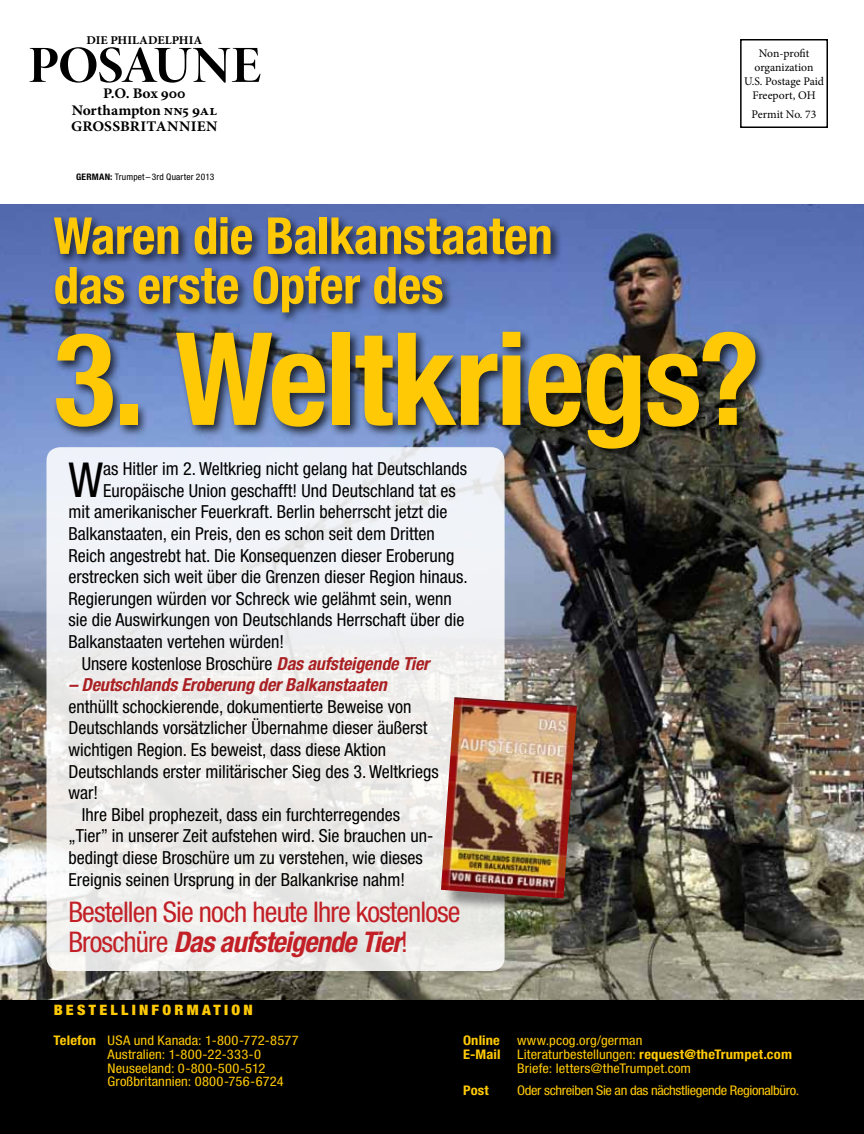
<style>
.page{position:relative;width:864px;height:1134px;background:#fff}
.page>*{position:absolute;margin:0;border:0;box-sizing:border-box;transform-origin:0 0}
.t1{font:700 condensed 129px "Helvetica Neue LT Std";letter-spacing:-.015em;color:#ffca05}
.t2{font:52.35px "Minion Pro Bold Disp";letter-spacing:-.02em;color:#000;scale:1.05 1}
.t3{font:700 condensed 51px/49.5px "Helvetica Neue LT Std";letter-spacing:-.005em;color:#ffca05}
.t4{font:condensed 48.3px "Helvetica Neue LT Std";color:#000}
.t5{font:condensed 28.5px/29.7px "Helvetica Neue LT Std";letter-spacing:-.03em;color:#c22026}
.t6{font:condensed 18px "Helvetica Neue LT Std";color:#000}
.t7{font:italic 700 condensed 18px "Helvetica Neue LT Std";letter-spacing:-.005em;color:#aa2023}
.t8{font:700 14.7px/16.5px "Minion Pro";letter-spacing:-.005em;color:#000;scale:1.05 1}
.t9{font:900 condensed 14.4px "Helvetica Neue LT Std";letter-spacing:.205em;color:#ffca05;scale:1.09 1}
.t10{font:condensed 13.2px/13.8px "Helvetica Neue LT Std";letter-spacing:.005em;color:#ffca05;scale:1.09 1}
.t11{font:700 condensed 13.2px "Helvetica Neue LT Std";letter-spacing:.01em;color:#ffca05;scale:1.09 1}
.t12{font:condensed 13.2px "Helvetica Neue LT Std";letter-spacing:-.025em;color:#ffca05;scale:1.09 1}
.t13{font:700 12px "Minion Pro";color:#000;scale:1.05 1}
.t14{font:11.7px/14.1px "Minion Pro";letter-spacing:-.02em;color:#000;text-align:center}
.t15{font:condensed 9px "Helvetica Neue LT Std";letter-spacing:.02em;color:#000;scale:1.05 1}
.s1{font-weight:700}
.s2{font-weight:700;font-style:italic;color:#aa2023}
.s3{font-weight:700;font-style:italic}
.s4{font-weight:400}
</style>
<div class="page">
<img style="left:0;top:205px;width:864px;height:795px">
<div style="left:51px;top:214px;width:717px;height:247px;background:#000;opacity:.75"></div>
<div style="left:0;top:1000px;width:864px;height:134px;background:#000"></div>
<svg style="left:46px;top:447px;width:459px;height:524px;fill:#efefef"></svg>
<div style="left:444px;top:700px;width:151px;height:217px;background:#000;opacity:.41"></div>
<img style="left:441px;top:697px;width:136px;height:201px">
<div style="left:740px;top:39px;width:88px;height:89px;border:2px solid #000"></div>
<p class="t13" style="left:87px;top:32px;width:8px">DIE</p>
<p class="t13" style="left:110px;top:32px;width:16px">PHILADELPHIA</p>
<h2 class="t2" style="left:28px;top:34px;width:223px">POSAUNE</h2>
<p class="t8" style="left:71px;top:85px;width:140px;text-indent:32px">P.O. BOX 900<br>NORTHAMPTON NN5 9AL<br>GROSSBRITANNIEN</p>
<p class="t15" style="left:76px;top:172px;width:133px"><span class="s1">GErman:</span> Trumpet–3rd Quarter 2013</p>
<p class="t14" style="left:744px;top:46px;width:82px">Non-profit organization<br>U.S. Postage Paid<br>Freeport, OH</p>
<p class="t14" style="left:752px;top:108px;width:66px">Permit No. 73</p>
<h3 class="t3" style="left:54px;top:210px;width:501px">Waren die Balkanstaaten das erste Opfer des</h3>
<h1 class="t1" style="left:54px;top:301px;width:708px">3. Weltkriegs?</h1>
<h3 class="t4" style="left:68px;top:452px;width:36px">W</h3>
<p class="t6" style="left:103px;top:458px;width:365px">as Hitler im 2. Weltkrieg nicht gelang hat Deutschlands</p>
<p class="t6" style="left:103px;top:480px;width:354px">Europäische Union geschafft! Und Deutschland tat es</p>
<p class="t6" style="left:68px;top:502px;width:380px">mit amerikanischer Feuerkraft. Berlin beherrscht jetzt die</p>
<p class="t6" style="left:68px;top:523px;width:368px">Balkanstaaten, ein Preis, den es schon seit dem Dritten</p>
<p class="t6" style="left:68px;top:545px;width:387px">Reich angestrebt hat. Die Konsequenzen dieser Eroberung</p>
<p class="t6" style="left:68px;top:566px;width:401px">erstrecken sich weit über die Grenzen dieser Region hinaus.</p>
<p class="t6" style="left:68px;top:588px;width:385px">Regierungen würden vor Schreck wie gelähmt sein, wenn</p>
<p class="t6" style="left:68px;top:610px;width:397px">sie die Auswirkungen von Deutschlands Herrschaft über die</p>
<p class="t6" style="left:68px;top:631px;width:217px">Balkanstaaten vertehen würden!</p>
<p class="t6" style="left:82px;top:653px;width:349px">Unsere kostenlose Broschüre <span class="s2">Das aufsteigende Tier</span></p>
<p class="t7" style="left:68px;top:674px;width:320px">– Deutschlands Eroberung der Balkanstaaten</p>
<p class="t6" style="left:68px;top:696px;width:345px">enthüllt schockierende, dokumentierte Beweise von</p>
<p class="t6" style="left:68px;top:718px;width:360px">Deutschlands vorsätzlicher Übernahme dieser äußerst</p>
<p class="t6" style="left:68px;top:739px;width:319px">wichtigen Region. Es beweist, dass diese Aktion</p>
<p class="t6" style="left:68px;top:761px;width:372px">Deutschlands erster militärischer Sieg des 3. Weltkriegs</p>
<p class="t6" style="left:68px;top:782px;width:31px">war!</p>
<p class="t6" style="left:82px;top:804px;width:320px">Ihre Bibel prophezeit, dass ein furchterregendes</p>
<p class="t6" style="left:68px;top:826px;width:367px">„Tier” in unserer Zeit aufstehen wird. Sie brauchen un-</p>
<p class="t6" style="left:68px;top:847px;width:356px">bedingt diese Broschüre um zu verstehen, wie dieses</p>
<p class="t6" style="left:68px;top:869px;width:338px">Ereignis seinen Ursprung in der Balkankrise nahm!</p>
<h3 class="t5" style="left:68px;top:897px;width:394px">Bestellen Sie noch heute Ihre kostenlose<br>Broschüre <span class="s3">Das aufsteigende Tier</span>!</h3>
<p class="t9" style="left:54px;top:1001px;width:184px">BESTELLINFORMATION</p>
<p class="t10" style="left:108px;top:1033px;width:177px;text-indent:-54px"><span class="s1">Telefon</span> USA und Kanada: 1-800-772-8577<br>Australien: 1-800-22-333-0<br>Neuseeland: 0-800-500-512<br>Großbritannien: 0800-756-6724</p>
<p class="t11" style="left:463px;top:1032px;width:35px">Online</p>
<p class="t10" style="left:517px;top:1033px;width:117px">www.pcog.org/german</p>
<p class="t11" style="left:463px;top:1046px;width:303px">E-Mail <span class="s4">Literaturbestellungen:</span> request@theTrumpet.com</p>
<p class="t10" style="left:517px;top:1061px;width:161px">Briefe: letters@theTrumpet.com</p>
<p class="t11" style="left:463px;top:1083px;width:25px">Post</p>
<p class="t12" style="left:517px;top:1083px;width:260px">Oder schreiben Sie an das nächstliegende Regionalbüro.</p>
</div>
